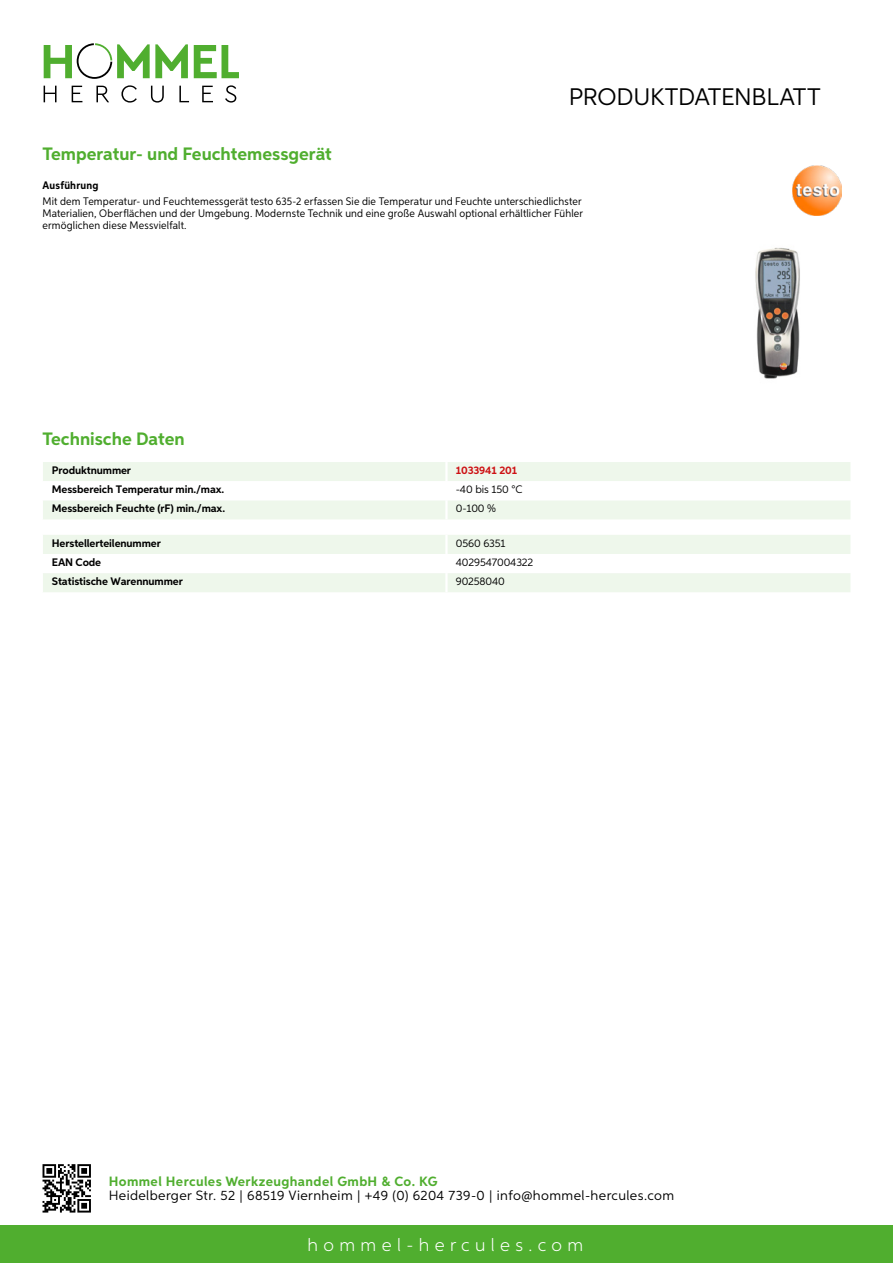
<style>
.page{position:relative;width:893px;height:1263px;background:#fff}
.page>*{position:absolute;margin:0;border:0;box-sizing:border-box;transform-origin:0 0}
.t1{font:24px "Aspira";letter-spacing:-.01em;color:#000}
.t2{font:700 18px "Aspira";color:#50ae2f}
.t3{font:300 18px "Aspira";letter-spacing:.3em;color:#fff}
.t4{font:13.5px "Aspira";letter-spacing:.03em;color:#000}
.t5{font:700 13.5px "Aspira";letter-spacing:.03em;color:#50ae2f}
.t6{font:10.95px/12px "Aspira Nar";letter-spacing:.015em;color:#000}
.t7{font:700 10.95px "Aspira";letter-spacing:-.01em;color:#000}
.t8{font:10.95px "Aspira";letter-spacing:-.01em;color:#000}
.t9{font:700 10.95px "Aspira";letter-spacing:-.01em;color:#cd1013}
.t10{font:700 10.95px "Aspira Nar";letter-spacing:.02em;color:#000}
</style>
<div class="page">
<div style="left:0;top:1226px;width:893px;height:37px;background:#50ae2f"></div>
<svg style="left:43px;top:1164px;width:48px;height:48px"></svg>
<svg style="left:194px;top:45px;width:45px;height:33px"></svg>
<svg style="left:44px;top:43px;width:144px;height:36px"></svg>
<svg style="left:44px;top:86px;width:13px;height:16px"></svg>
<svg style="left:72px;top:86px;width:10px;height:16px"></svg>
<svg style="left:96px;top:86px;width:13px;height:16px"></svg>
<svg style="left:121px;top:85px;width:16px;height:18px"></svg>
<svg style="left:151px;top:86px;width:13px;height:17px"></svg>
<svg style="left:179px;top:86px;width:10px;height:16px"></svg>
<svg style="left:202px;top:86px;width:11px;height:16px"></svg>
<svg style="left:225px;top:85px;width:11px;height:18px"></svg>
<svg style="left:43px;top:462px;width:807px;height:57px"></svg>
<hr style="left:445px;top:500px;width:3px;height:19px;background:#fff">
<svg style="left:43px;top:535px;width:807px;height:57px"></svg>
<hr style="left:445px;top:573px;width:3px;height:19px;background:#fff">
<img style="left:755px;top:247px;width:45px;height:132px">
<img style="left:792px;top:166px;width:50px;height:50px">
<h1 class="t1" style="left:569px;top:82px;width:253px">Produktdatenblatt</h1>
<h2 class="t2" style="left:43px;top:142px;width:291px">Temperatur- und Feuchtemessgerät</h2>
<p class="t10" style="left:43px;top:179px;width:58px">Ausführung</p>
<p class="t6" style="left:43px;top:195px;width:542px">Mit dem Temperatur- und Feuchtemessgerät testo 635-2 erfassen Sie die Temperatur und Feuchte unterschiedlichster<br>Materialien, Oberflächen und der Umgebung. Modernste Technik und eine große Auswahl optional erhältlicher Fühler ermöglichen diese Messvielfalt.</p>
<h2 class="t2" style="left:43px;top:428px;width:144px">Technische Daten</h2>
<p class="t7" style="left:52px;top:463px;width:81px">Produktnummer</p>
<p class="t9" style="left:456px;top:463px;width:63px">1033941 201</p>
<p class="t7" style="left:52px;top:483px;width:174px">Messbereich Temperatur min./max.</p>
<p class="t8" style="left:456px;top:483px;width:68px">-40 bis 150 °C</p>
<p class="t7" style="left:52px;top:502px;width:175px">Messbereich Feuchte (rF) min./max.</p>
<p class="t8" style="left:456px;top:502px;width:42px">0-100 %</p>
<p class="t7" style="left:52px;top:536px;width:111px">Herstellerteilenummer</p>
<p class="t8" style="left:456px;top:536px;width:51px">0560 6351</p>
<p class="t7" style="left:52px;top:555px;width:51px">EAN Code</p>
<p class="t8" style="left:456px;top:555px;width:79px">4029547004322</p>
<p class="t7" style="left:52px;top:574px;width:132px">Statistische Warennummer</p>
<p class="t8" style="left:456px;top:575px;width:51px">90258040</p>
<p class="t5" style="left:109px;top:1172px;width:330px">Hommel Hercules Werkzeughandel GmbH &amp; Co. KG</p>
<p class="t4" style="left:109px;top:1187px;width:567px">Heidelberger Str. 52 | 68519 Viernheim | +49 (0) 6204 739-0 | info@hommel-hercules.com</p>
<h2 class="t3" style="left:307px;top:1234px;width:277px">hommel-hercules.com</h2>
</div>
